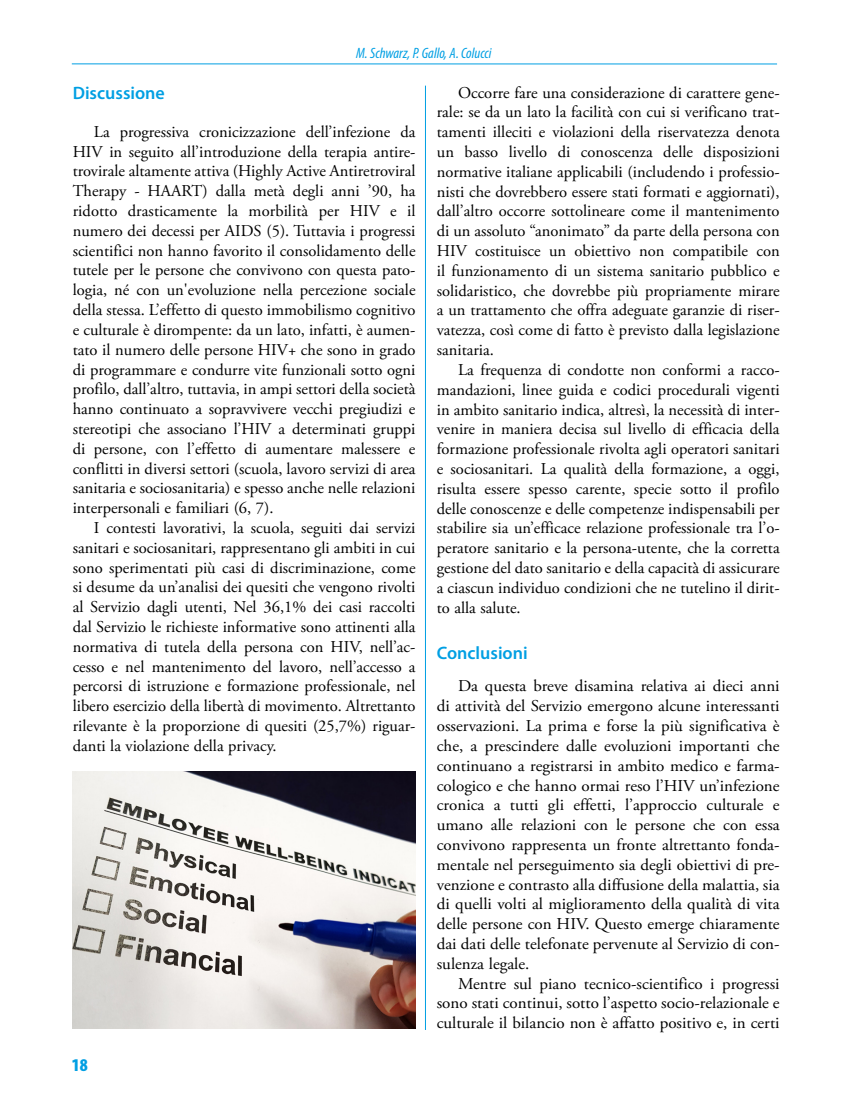
<style>
.page{position:relative;width:851px;height:1106px;background:#fff}
.page>*{position:absolute;margin:0;border:0;box-sizing:border-box;transform-origin:0 0}
.t1{font:600 18px "Myriad Pro";color:#009fe3}
.t2{font:900 condensed 18px "Myriad Pro";color:#009fe3}
.t3{font:16.5px/19.8px "Adobe Garamond Pro";color:#000;text-align:justify}
.t4{font:italic condensed 15px "Myriad Pro";color:#009fe3}
</style>
<div class="page">
<hr style="left:425px;top:86px;width:1px;height:944px;background:#009fe3">
<hr style="left:72px;top:63px;width:705px;height:1px;background:#009fe3">
<img style="left:72px;top:771px;width:343px;height:257px">
<p class="t4" style="left:356px;top:43px;width:137px">M. Schwarz, P. Gallo, A. Colucci</p>
<p class="t1" style="left:73px;top:82px;width:94px">Discussione</p>
<p class="t3" style="left:73px;top:122px;width:344px;text-indent:21px">La progressiva cronicizzazione dell’infezione da HIV in seguito all’introduzione della terapia antire&shy;trovirale altamente attiva (Highly Active Antiretroviral Therapy - HAART) dalla metà degli anni ’90, ha ridotto drasticamente la morbilità per HIV e il numero dei decessi per AIDS (5). Tuttavia i progressi scientifici non hanno favorito il consolidamento delle tutele per le persone che convivono con questa pato&shy;logia, né con un'evoluzione nella percezione sociale della stessa. L’effetto di questo immobilismo cognitivo e culturale è dirompente: da un lato, infatti, è aumen&shy;tato il numero delle persone HIV+ che sono in grado di programmare e condurre vite funzionali sotto ogni profilo, dall’altro, tuttavia, in ampi settori della società hanno continuato a sopravvivere vecchi pregiudizi e stereotipi che associano l’HIV a determinati gruppi di persone, con l’effetto di aumentare malessere e conflitti in diversi settori (scuola, lavoro servizi di area sanitaria e sociosanitaria) e spesso anche nelle relazioni interpersonali e familiari (6, 7).</p>
<p class="t3" style="left:73px;top:518px;width:344px;text-indent:21px">I contesti lavorativi, la scuola, seguiti dai servizi sanitari e sociosanitari, rappresentano gli ambiti in cui sono sperimentati più casi di discriminazione, come si desume da un’analisi dei quesiti che vengono rivolti al Servizio dagli utenti, Nel 36,1% dei casi raccolti dal Servizio le richieste informative sono attinenti alla normativa di tutela della persona con HIV, nell’ac&shy;cesso e nel mantenimento del lavoro, nell’accesso a percorsi di istruzione e formazione professionale, nel libero esercizio della libertà di movimento. Altrettanto rilevante è la proporzione di quesiti (25,7%) riguar&shy;danti la violazione della privacy.</p>
<p class="t2" style="left:72px;top:1055px;width:17px">18</p>
<p class="t3" style="left:437px;top:83px;width:344px;text-indent:21px">Occorre fare una considerazione di carattere gene&shy;rale: se da un lato la facilità con cui si verificano trat&shy;tamenti illeciti e violazioni della riservatezza denota un basso livello di conoscenza delle disposizioni normative italiane applicabili (includendo i professio&shy;nisti che dovrebbero essere stati formati e aggiornati), dall’altro occorre sottolineare come il mantenimento di un assoluto “anonimato” da parte della persona con HIV costituisce un obiettivo non compatibile con il funzionamento di un sistema sanitario pubblico e solidaristico, che dovrebbe più propriamente mirare a un trattamento che offra adeguate garanzie di riser&shy;vatezza, così come di fatto è previsto dalla legislazione sanitaria.</p>
<p class="t3" style="left:437px;top:360px;width:344px;text-indent:21px">La frequenza di condotte non conformi a racco&shy;mandazioni, linee guida e codici procedurali vigenti in ambito sanitario indica, altresì, la necessità di inter&shy;venire in maniera decisa sul livello di efficacia della formazione professionale rivolta agli operatori sanitari e sociosanitari. La qualità della formazione, a oggi, risulta essere spesso carente, specie sotto il profilo delle conoscenze e delle competenze indispensabili per stabilire sia un’efficace relazione professionale tra l’o&shy;peratore sanitario e la persona-utente, che la corretta gestione del dato sanitario e della capacità di assicurare a ciascun individuo condizioni che ne tutelino il dirit&shy;to alla salute.</p>
<p class="t1" style="left:436px;top:641px;width:92px">Conclusioni</p>
<p class="t3" style="left:436px;top:677px;width:344px;text-indent:21px">Da questa breve disamina relativa ai dieci anni di attività del Servizio emergono alcune interessanti osservazioni. La prima e forse la più significativa è che, a prescindere dalle evoluzioni importanti che continuano a registrarsi in ambito medico e farma&shy;cologico e che hanno ormai reso l’HIV un’infezione cronica a tutti gli effetti, l’approccio culturale e umano alle relazioni con le persone che con essa convivono rappresenta un fronte altrettanto fonda&shy;mentale nel perseguimento sia degli obiettivi di pre&shy;venzione e contrasto alla diffusione della malattia, sia di quelli volti al miglioramento della qualità di vita delle persone con HIV. Questo emerge chiaramente dai dati delle telefonate pervenute al Servizio di con&shy;sulenza legale.</p>
<p class="t3" style="left:436px;top:974px;width:344px;text-indent:21px">Mentre sul piano tecnico-scientifico i progressi sono stati continui, sotto l’aspetto socio-relazionale e culturale il bilancio non è affatto positivo e, in certi</p>
</div>
